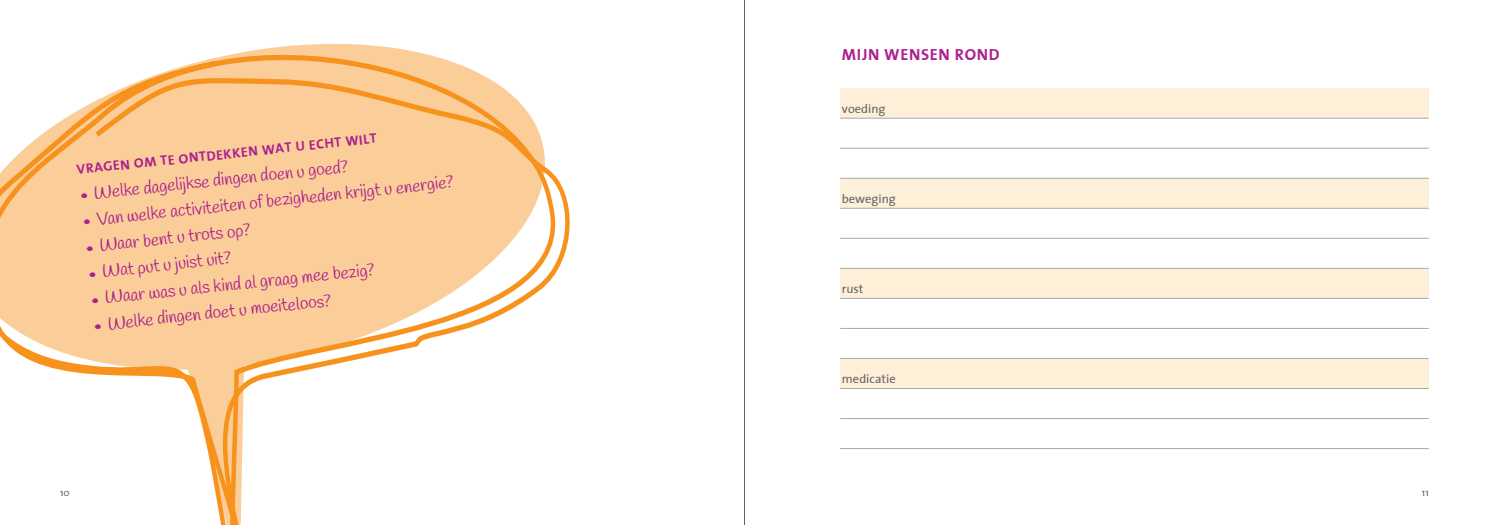
<style>
.page{position:relative;width:1489px;height:525px;background:#fff}
.page>*{position:absolute;margin:0;border:0;box-sizing:border-box;transform-origin:0 0}
.quote{font:17.5px "Handlee";color:#ab208e}
.kopje{font:700 16.25px "The Sans";letter-spacing:.04em;color:#ab208e}
.kopje-2{font:700 13.75px "The Sans";color:#ab208e}
.tabel_lijn{font:12.5px "The Sans";color:#636366}
.t1{font:10px "The Sans";color:#636366}
.s1{font-size:25px}
</style>
<div class="page">
<div style="left:840px;top:178px;width:588px;height:30px;background:#feefd8"></div>
<div style="left:840px;top:268px;width:588px;height:30px;background:#feefd8"></div>
<div style="left:840px;top:358px;width:588px;height:30px;background:#feefd8"></div>
<div style="left:840px;top:89px;width:588px;height:29px;background:#feefd8"></div>
<hr style="left:840px;top:118px;width:588px;height:1px;background:#a8a9ad">
<hr style="left:840px;top:148px;width:588px;height:1px;background:#a8a9ad">
<hr style="left:840px;top:178px;width:588px;height:1px;background:#a8a9ad">
<hr style="left:840px;top:208px;width:588px;height:1px;background:#a8a9ad">
<hr style="left:840px;top:238px;width:588px;height:1px;background:#a8a9ad">
<hr style="left:840px;top:268px;width:588px;height:1px;background:#a8a9ad">
<hr style="left:840px;top:298px;width:588px;height:1px;background:#a8a9ad">
<hr style="left:840px;top:328px;width:588px;height:1px;background:#a8a9ad">
<hr style="left:840px;top:358px;width:588px;height:1px;background:#a8a9ad">
<hr style="left:840px;top:388px;width:588px;height:1px;background:#a8a9ad">
<hr style="left:840px;top:418px;width:588px;height:1px;background:#a8a9ad">
<hr style="left:840px;top:448px;width:588px;height:1px;background:#a8a9ad">
<svg style="left:0;top:43px;width:570px;height:481px"></svg>
<hr style="left:744px;top:0;width:1px;height:524px;background:#636366">
<p class="kopje" style="left:842px;top:41px;width:159px">MIJN WENSEN ROND</p>
<p class="kopje-2" style="left:76px;top:158px;width:303px;rotate:-6deg">VRAGEN OM TE ONTDEKKEN WAT U ECHT WILT</p>
<p class="quote" style="left:78px;top:184px;width:272px;rotate:-6deg"><span class="s1">•</span> Welke dagelijkse dingen doen u goed?</p>
<p class="quote" style="left:81px;top:210px;width:375px;rotate:-6deg"><span class="s1">•</span> Van welke activiteiten of bezigheden krijgt u energie?</p>
<p class="quote" style="left:84px;top:236px;width:168px;rotate:-6deg"><span class="s1">•</span> Waar bent u trots op?</p>
<p class="quote" style="left:87px;top:262px;width:146px;rotate:-6deg"><span class="s1">•</span> Wat put u juist uit?</p>
<p class="quote" style="left:89px;top:288px;width:287px;rotate:-6deg"><span class="s1">•</span> Waar was u als kind al graag mee bezig?</p>
<p class="quote" style="left:92px;top:314px;width:241px;rotate:-6deg"><span class="s1">•</span> Welke dingen doet u moeiteloos?</p>
<p class="tabel_lijn" style="left:842px;top:98px;width:45px">voeding</p>
<p class="tabel_lijn" style="left:842px;top:188px;width:55px">beweging</p>
<p class="tabel_lijn" style="left:842px;top:278px;width:23px">rust</p>
<p class="tabel_lijn" style="left:842px;top:368px;width:55px">medicatie</p>
<p class="t1" style="left:60px;top:483px;width:11px">10</p>
<p class="t1" style="left:1421px;top:483px;width:8px">11</p>
</div>
